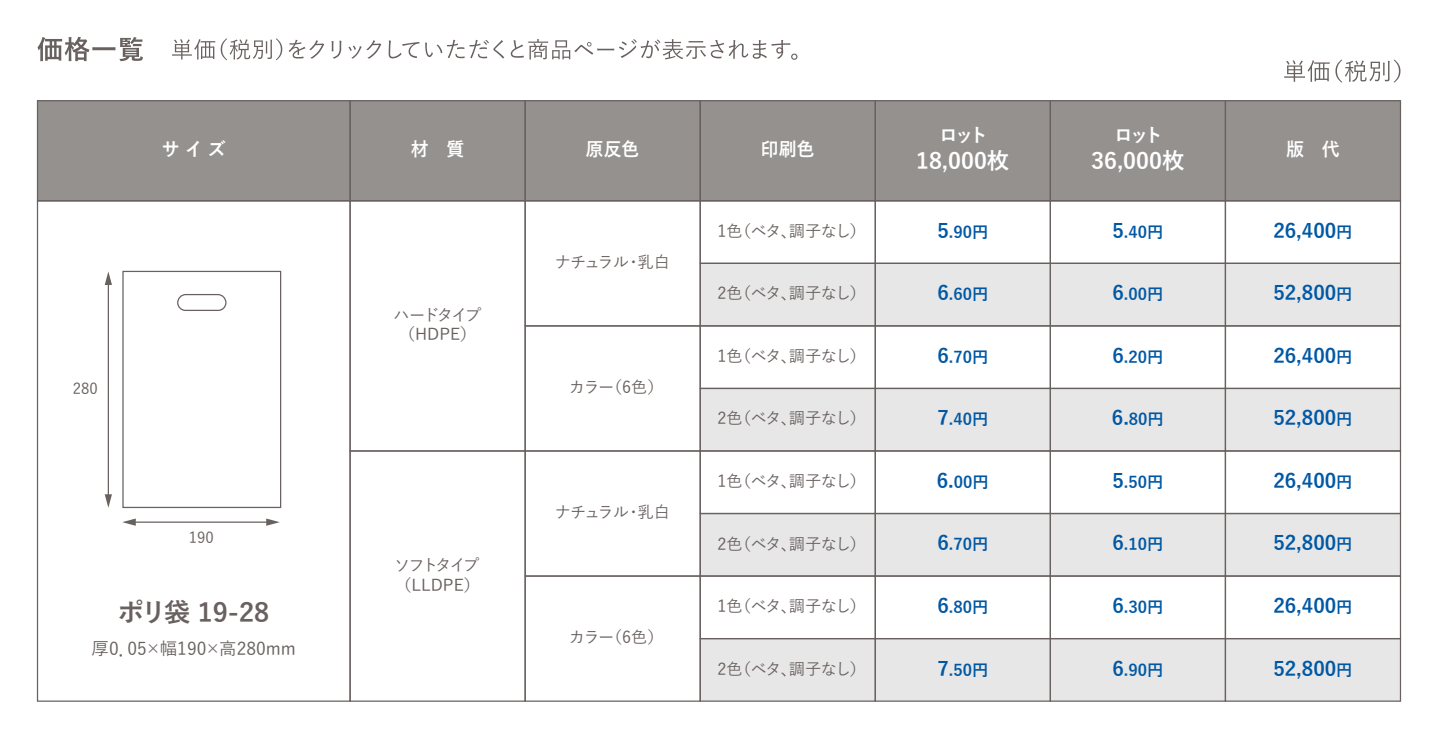
<style>
.page{position:relative;width:1438px;height:738px;background:#fff}
.page>*{position:absolute;margin:0;border:0;box-sizing:border-box;transform-origin:0 0}
.t1{font:700 26.25px "Yu Gothic";letter-spacing:-.05em;color:#68615f}
.t2{font:700 22.5px "Yu Gothic";color:#fff}
.t3{font:700 20px "Yu Gothic";color:#0058a4}
.t4{font:700 18.75px "Yu Gothic";color:#fff;scale:.95 1}
.t5{font:700 18.75px "Yu Gothic";color:#fff}
.t6{font:500 17.5px "Yu Gothic";color:#68615f}
.t7{font:500 16.25px "Yu Gothic";letter-spacing:-.06em;color:#68615f}
.t8{font:700 16.25px "Yu Gothic";color:#0058a4}
.t9{font:500 16.25px/19.5px "Yu Gothic";letter-spacing:-.115em;color:#68615f}
.t10{font:500 16.25px/19.5px "Yu Gothic";letter-spacing:-.09em;color:#68615f;text-align:center}
.t11{font:500 15px "Yu Gothic";color:#68615f}
.s1{font-size:20px}
.s2{font-size:16.25px}
</style>
<div class="page">
<div style="left:700px;top:263px;width:700px;height:63px;background:#e8e7e7"></div>
<div style="left:700px;top:388px;width:700px;height:63px;background:#e8e7e7"></div>
<div style="left:700px;top:513px;width:700px;height:63px;background:#e8e7e7"></div>
<div style="left:700px;top:638px;width:700px;height:63px;background:#e8e7e7"></div>
<div style="left:37px;top:101px;width:1363px;height:100px;background:#95918f"></div>
<svg style="left:1284px;top:60px;width:45px;height:22px"></svg>
<svg style="left:1335px;top:59px;width:65px;height:24px"></svg>
<svg style="left:172px;top:39px;width:43px;height:21px"></svg>
<svg style="left:221px;top:38px;width:61px;height:22px"></svg>
<svg style="left:289px;top:40px;width:35px;height:19px"></svg>
<svg style="left:331px;top:41px;width:10px;height:18px"></svg>
<svg style="left:348px;top:40px;width:33px;height:19px"></svg>
<svg style="left:389px;top:40px;width:30px;height:18px"></svg>
<svg style="left:425px;top:40px;width:79px;height:19px"></svg>
<svg style="left:511px;top:39px;width:286px;height:21px"></svg>
<svg style="left:38px;top:37px;width:105px;height:24px"></svg>
<div style="left:37px;top:100px;width:314px;height:101px;border:1px solid #68615f"></div>
<div style="left:349px;top:100px;width:177px;height:101px;border:1px solid #68615f"></div>
<div style="left:524px;top:100px;width:177px;height:101px;border:1px solid #68615f"></div>
<div style="left:699px;top:100px;width:177px;height:101px;border:1px solid #68615f"></div>
<div style="left:874px;top:100px;width:177px;height:101px;border:1px solid #68615f"></div>
<div style="left:1049px;top:100px;width:177px;height:101px;border:1px solid #68615f"></div>
<div style="left:1224px;top:100px;width:177px;height:101px;border:1px solid #68615f"></div>
<div style="left:699px;top:200px;width:177px;height:64px;border:1px solid #68615f"></div>
<div style="left:874px;top:200px;width:177px;height:64px;border:1px solid #68615f"></div>
<div style="left:1049px;top:200px;width:177px;height:64px;border:1px solid #68615f"></div>
<div style="left:1224px;top:200px;width:177px;height:64px;border:1px solid #68615f"></div>
<div style="left:699px;top:263px;width:177px;height:63px;border:1px solid #68615f"></div>
<div style="left:874px;top:263px;width:177px;height:63px;border:1px solid #68615f"></div>
<div style="left:1049px;top:263px;width:177px;height:63px;border:1px solid #68615f"></div>
<div style="left:1224px;top:263px;width:177px;height:63px;border:1px solid #68615f"></div>
<div style="left:699px;top:325px;width:177px;height:64px;border:1px solid #68615f"></div>
<div style="left:874px;top:325px;width:177px;height:64px;border:1px solid #68615f"></div>
<div style="left:1049px;top:325px;width:177px;height:64px;border:1px solid #68615f"></div>
<div style="left:1224px;top:325px;width:177px;height:64px;border:1px solid #68615f"></div>
<svg style="left:351px;top:199px;width:173px;height:3px"></svg>
<div style="left:699px;top:388px;width:177px;height:63px;border:1px solid #68615f"></div>
<div style="left:874px;top:388px;width:177px;height:63px;border:1px solid #68615f"></div>
<div style="left:1049px;top:388px;width:177px;height:63px;border:1px solid #68615f"></div>
<div style="left:1224px;top:388px;width:177px;height:63px;border:1px solid #68615f"></div>
<div style="left:699px;top:450px;width:177px;height:64px;border:1px solid #68615f"></div>
<div style="left:874px;top:450px;width:177px;height:64px;border:1px solid #68615f"></div>
<div style="left:1049px;top:450px;width:177px;height:64px;border:1px solid #68615f"></div>
<div style="left:1224px;top:450px;width:177px;height:64px;border:1px solid #68615f"></div>
<div style="left:699px;top:513px;width:177px;height:63px;border:1px solid #68615f"></div>
<div style="left:874px;top:513px;width:177px;height:63px;border:1px solid #68615f"></div>
<div style="left:1049px;top:513px;width:177px;height:63px;border:1px solid #68615f"></div>
<div style="left:1224px;top:513px;width:177px;height:63px;border:1px solid #68615f"></div>
<div style="left:699px;top:575px;width:177px;height:64px;border:1px solid #68615f"></div>
<div style="left:874px;top:575px;width:177px;height:64px;border:1px solid #68615f"></div>
<div style="left:1049px;top:575px;width:177px;height:64px;border:1px solid #68615f"></div>
<div style="left:1224px;top:575px;width:177px;height:64px;border:1px solid #68615f"></div>
<svg style="left:36px;top:199px;width:315px;height:503px"></svg>
<svg style="left:349px;top:449px;width:175px;height:253px"></svg>
<svg style="left:524px;top:199px;width:177px;height:503px"></svg>
<div style="left:699px;top:638px;width:177px;height:63px;border:1px solid #68615f"></div>
<div style="left:874px;top:638px;width:177px;height:63px;border:1px solid #68615f"></div>
<div style="left:1049px;top:638px;width:177px;height:63px;border:1px solid #68615f"></div>
<div style="left:1224px;top:638px;width:177px;height:63px;border:1px solid #68615f"></div>
<hr style="left:133px;top:521px;width:136px;height:1px;background:#68615f">
<svg style="left:122px;top:518px;width:14px;height:7px"></svg>
<svg style="left:266px;top:518px;width:14px;height:7px"></svg>
<div style="left:122px;top:271px;width:159px;height:237px;border:1px solid #68615f"></div>
<div style="left:177px;top:294px;width:49px;height:17px;border:1px solid #68615f;border-radius:8px"></div>
<hr style="left:108px;top:282px;width:1px;height:214px;background:#68615f">
<svg style="left:105px;top:494px;width:7px;height:14px"></svg>
<svg style="left:105px;top:271px;width:7px;height:14px"></svg>
<p class="t4" style="left:162px;top:139px;width:69px">サイズ</p>
<p class="t4" style="left:411px;top:139px;width:58px">材　質</p>
<p class="t11" style="left:73px;top:374px;width:26px">280</p>
<p class="t11" style="left:189px;top:523px;width:26px">190</p>
<h1 class="t1" style="left:118px;top:598px;width:153px">ポリ袋 19-28</h1>
<p class="t6" style="left:92px;top:632px;width:206px">厚0．05×幅190×高280mm</p>
<p class="t10" style="left:393px;top:303px;width:89px">ハードタイプ（HDPE）</p>
<p class="t9" style="left:394px;top:553px;width:87px">ソフトタイプ（LLDPE）</p>
<p class="t5" style="left:939px;top:124px;width:50px">ロット</p>
<h2 class="t2" style="left:916px;top:148px;width:95px">18,000枚</h2>
<p class="t5" style="left:1114px;top:124px;width:50px">ロット</p>
<h2 class="t2" style="left:1091px;top:148px;width:95px">36,000枚</h2>
<p class="t4" style="left:761px;top:139px;width:58px">印刷色</p>
<p class="t4" style="left:586px;top:139px;width:58px">原反色</p>
<p class="t4" style="left:1286px;top:139px;width:58px">版　代</p>
<p class="t7" style="left:555px;top:247px;width:117px">ナチュラル・乳白</p>
<p class="t7" style="left:569px;top:372px;width:96px">カラー（6色）</p>
<p class="t7" style="left:555px;top:497px;width:117px">ナチュラル・乳白</p>
<p class="t7" style="left:569px;top:622px;width:96px">カラー（6色）</p>
<p class="t7" style="left:717px;top:216px;width:150px">1色（ベタ、調子なし）</p>
<p class="t7" style="left:717px;top:278px;width:150px">2色（ベタ、調子なし）</p>
<p class="t7" style="left:717px;top:341px;width:150px">1色（ベタ、調子なし）</p>
<p class="t7" style="left:717px;top:403px;width:150px">2色（ベタ、調子なし）</p>
<p class="t7" style="left:717px;top:466px;width:150px">1色（ベタ、調子なし）</p>
<p class="t7" style="left:717px;top:528px;width:150px">2色（ベタ、調子なし）</p>
<p class="t7" style="left:717px;top:591px;width:150px">1色（ベタ、調子なし）</p>
<p class="t7" style="left:717px;top:653px;width:150px">2色（ベタ、調子なし）</p>
<p class="t8" style="left:937px;top:223px;width:52px"><span class="s1">5</span>.90円</p>
<p class="t8" style="left:1112px;top:223px;width:52px"><span class="s1">5</span>.40円</p>
<p class="t3" style="left:1273px;top:219px;width:81px">26,400<span class="s2">円</span></p>
<p class="t8" style="left:937px;top:285px;width:52px"><span class="s1">6</span>.60円</p>
<p class="t8" style="left:1112px;top:285px;width:52px"><span class="s1">6</span>.00円</p>
<p class="t3" style="left:1273px;top:282px;width:81px">52,800<span class="s2">円</span></p>
<p class="t8" style="left:937px;top:348px;width:52px"><span class="s1">6</span>.70円</p>
<p class="t8" style="left:1112px;top:348px;width:52px"><span class="s1">6</span>.20円</p>
<p class="t3" style="left:1273px;top:344px;width:81px">26,400<span class="s2">円</span></p>
<p class="t8" style="left:937px;top:410px;width:52px"><span class="s1">7</span>.40円</p>
<p class="t8" style="left:1112px;top:410px;width:53px"><span class="s1">6.</span>80円</p>
<p class="t3" style="left:1273px;top:407px;width:81px">52,800<span class="s2">円</span></p>
<p class="t8" style="left:937px;top:473px;width:53px"><span class="s1">6.</span>00円</p>
<p class="t8" style="left:1112px;top:473px;width:52px"><span class="s1">5</span>.50円</p>
<p class="t3" style="left:1273px;top:469px;width:81px">26,400<span class="s2">円</span></p>
<p class="t8" style="left:937px;top:535px;width:52px"><span class="s1">6</span>.70円</p>
<p class="t8" style="left:1112px;top:535px;width:52px"><span class="s1">6</span>.10円</p>
<p class="t3" style="left:1273px;top:532px;width:81px">52,800<span class="s2">円</span></p>
<p class="t8" style="left:937px;top:598px;width:52px"><span class="s1">6</span>.80円</p>
<p class="t8" style="left:1112px;top:598px;width:52px"><span class="s1">6</span>.30円</p>
<p class="t3" style="left:1273px;top:594px;width:81px">26,400<span class="s2">円</span></p>
<p class="t8" style="left:937px;top:660px;width:52px"><span class="s1">7</span>.50円</p>
<p class="t8" style="left:1112px;top:660px;width:52px"><span class="s1">6</span>.90円</p>
<p class="t3" style="left:1273px;top:657px;width:81px">52,800<span class="s2">円</span></p>
</div>
